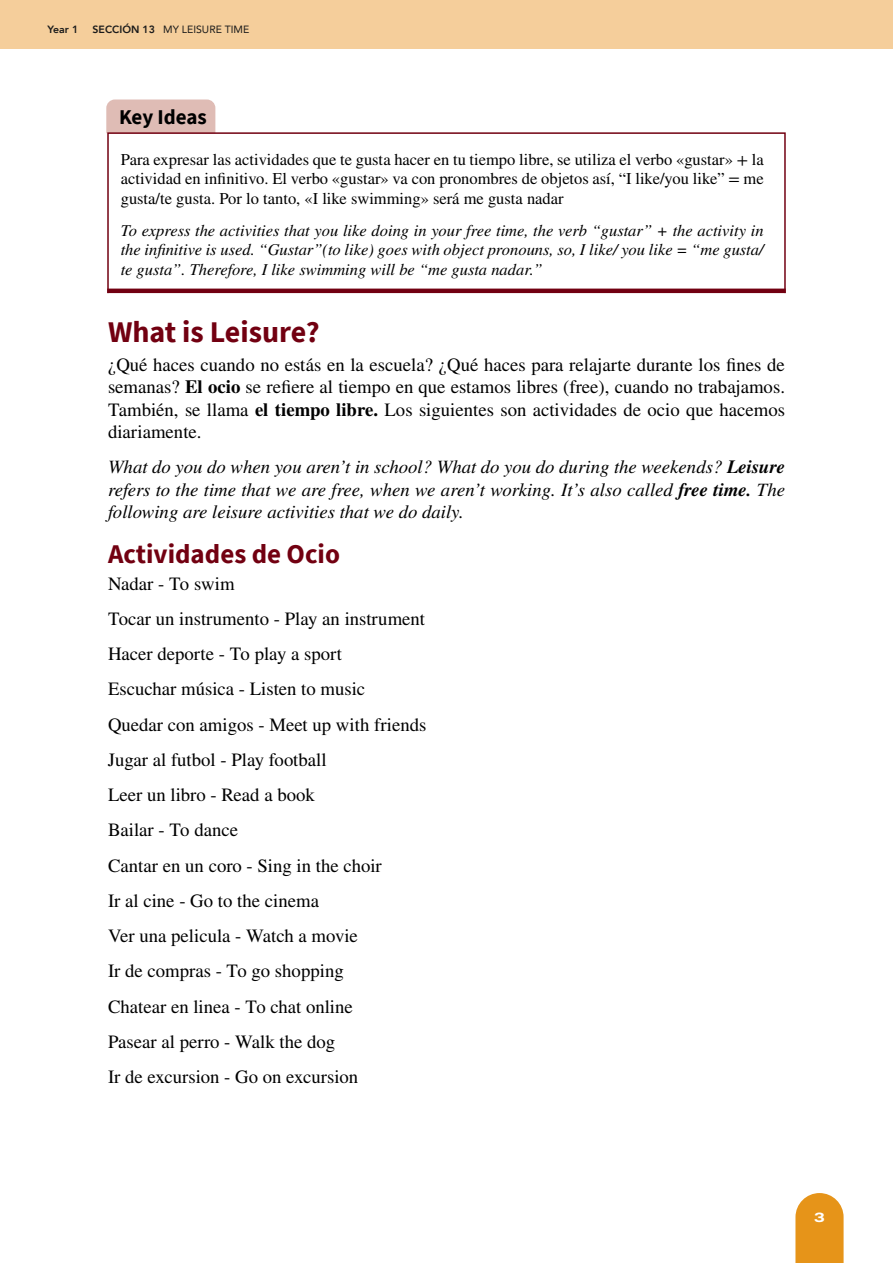
<style>
.page{position:relative;width:893px;height:1263px;background:#fff}
.page>*{position:absolute;margin:0;border:0;box-sizing:border-box;transform-origin:0 0}
.t1{font:700 30px "Source Sans Pro";color:#720011}
.t2{font:700 27px "Source Sans Pro";color:#720011}
.t3{font:700 21px "Source Sans Pro";letter-spacing:-.005em;color:#000}
.t4{font:18.75px/35.2px "STIX General";color:#000;text-align:justify}
.t5{font:italic 18.75px/22.5px "STIX General";color:#000;text-align:justify}
.t6{font:16.5px/19.5px "STIX General";color:#000;text-align:justify}
.t7{font:italic 16.5px/19.5px "STIX General";color:#000;text-align:justify}
.t8{font:800 13.5px "Archivo Expanded";color:#fff}
.t9{font:10.5px "Avenir";color:#1a1a1a}
.t10{font:800 10.5px "Avenir";color:#1a1a1a}
.s1{font-weight:800}
.s2{font-weight:700}
</style>
<div class="page">
<div style="left:0;top:0;width:893px;height:49px;background:#f5ce9b"></div>
<svg style="left:795px;top:1193px;width:49px;height:70px;background:#e89d2e"></svg>
<div style="left:106px;top:99px;width:109px;height:34px;background:#dfbcb5"></div>
<div style="left:107px;top:132px;width:679px;height:162px;border:2px solid #720011"></div>
<hr style="left:107px;top:289px;width:679px;height:4px;background:#720011">
<p class="t10" style="left:48px;top:21px;width:32px">Year 1</p>
<p class="t9" style="left:93px;top:21px;width:158px"><span class="s1">SECCIÓN 13</span> MY LEISURE TIME</p>
<p class="t3" style="left:119px;top:103px;width:89px">Key Ideas</p>
<p class="t6" style="left:121px;top:150px;width:644px">Para expresar las actividades que te gusta hacer en tu tiempo libre, se utiliza el verbo «gustar» + la actividad en infinitivo. El verbo «gustar» va con pronombres de objetos así, “I like/you like” = me gusta/te gusta. Por lo tanto, «I like swimming» será me gusta nadar</p>
<p class="t7" style="left:121px;top:220px;width:644px">To express the activities that you like doing in your free time, the verb “gustar” + the activity in the infinitive is used. “Gustar”(to like) goes with object pronouns, so, I like/ you like = “me gusta/ te gusta”. Therefore, I like swimming will be “me gusta nadar.”</p>
<h1 class="t1" style="left:108px;top:312px;width:213px">What is Leisure?</h1>
<p class="t4" style="left:108px;top:354px;width:678px;line-height:22.5px">¿Qué haces cuando no estás en la escuela? ¿Qué haces para relajarte durante los fines de semanas? <span class="s2">El ocio</span> se refiere al tiempo en que estamos libres (free), cuando no trabajamos.<br>También, se llama <span class="s2">el tiempo libre.</span> Los siguientes son actividades de ocio que hacemos diariamente.</p>
<p class="t5" style="left:108px;top:455px;width:679px">What do you do when you aren’t in school? What do you do during the weekends? <span class="s2">Leisure </span>refers to the time that we are free, when we aren’t working. It’s also called <span class="s2">free time.</span> The following are leisure activities that we do daily.</p>
<h2 class="t2" style="left:108px;top:536px;width:234px">Actividades de Ocio</h2>
<p class="t4" style="left:108px;top:566px;width:320px;text-align:left">Nadar - To swim<br>Tocar un instrumento - Play an instrument<br>Hacer deporte - To play a sport<br>Escuchar música - Listen to music<br>Quedar con amigos - Meet up with friends<br>Jugar al futbol - Play football<br>Leer un libro - Read a book<br>Bailar - To dance<br>Cantar en un coro - Sing in the choir<br>Ir al cine - Go to the cinema<br>Ver una pelicula - Watch a movie<br>Ir de compras - To go shopping<br>Chatear en linea - To chat online<br>Pasear al perro - Walk the dog<br>Ir de excursion - Go on excursion</p>
<p class="t8" style="left:814px;top:1207px;width:12px">3</p>
</div>
